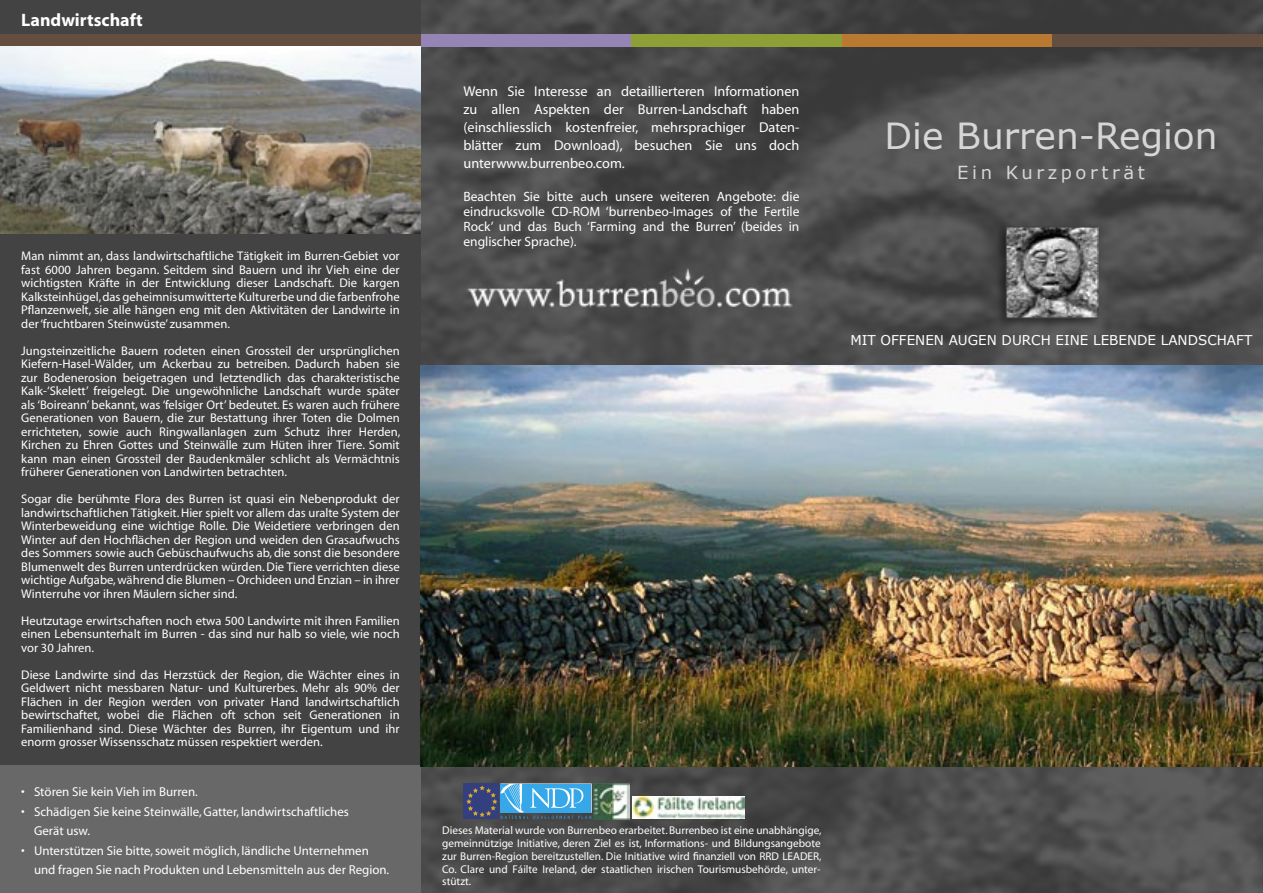
<style>
.page{position:relative;width:1263px;height:893px;background:#434343}
.page>*{position:absolute;margin:0;border:0;box-sizing:border-box;transform-origin:0 0}
.t1{font:36px "Verdana";color:#d6d6d6}
.t2{font:700 18px "Myriad";color:#fff}
.t3{font:18px "Verdana";letter-spacing:.2em;color:#d6d6d6}
.t4{font:14.25px/18px "Myriad";color:#fff;text-align:justify}
.t5{font:13.5px/15px "Myriad";color:#fff;text-align:justify}
.t6{font:13.5px "Verdana";color:#fff}
.t7{font:12.9px "Myriad";color:#fff}
.t8{font:12.6px/13.5px "Myriad";color:#fff;text-align:justify}
.t9{font:11.25px/12.8px "Myriad";color:#fff;text-align:justify}
</style>
<div class="page">
<img style="left:421px;top:0;width:842px;height:893px">
<div style="left:0;top:34px;width:421px;height:13px;background:#644e40"></div>
<div style="left:421px;top:34px;width:210px;height:13px;background:#9485b6"></div>
<img style="left:0;top:47px;width:421px;height:187px">
<div style="left:0;top:765px;width:421px;height:128px;background:#686868"></div>
<div style="left:631px;top:34px;width:211px;height:13px;background:#8f9f37"></div>
<div style="left:842px;top:34px;width:210px;height:13px;background:#b97931"></div>
<div style="left:1052px;top:34px;width:211px;height:13px;background:#644e40"></div>
<div style="left:991px;top:221px;width:113px;height:111px;background:#000;opacity:.5"></div>
<img style="left:1008px;top:229px;width:88px;height:87px">
<div style="left:1006px;top:227px;width:92px;height:91px;border:1px solid #434343"></div>
<img style="left:451px;top:249px;width:353px;height:71px">
<div style="left:463px;top:783px;width:36px;height:36px;background:#333f7f"></div>
<svg style="left:466px;top:783px;width:126px;height:36px"></svg>
<img style="left:594px;top:783px;width:36px;height:36px">
<img style="left:421px;top:366px;width:842px;height:400px">
<img style="left:632px;top:796px;width:113px;height:22px">
<p class="t2" style="left:21px;top:11px;width:123px">Landwirtschaft</p>
<p class="t8" style="left:21px;top:250px;width:380px">Man nimmt an, dass landwirtschaftliche Tätigkeit im Burren-Gebiet vor fast 6000 Jahren begann. Seitdem sind Bauern und ihr Vieh eine der wichtigsten Kräfte in der Entwicklung dieser Landschaft. Die kargen Kalksteinhügel, das geheimnisumwitterte Kulturerbe und die farbenfrohe Pflanzenwelt, sie alle hängen eng mit den Aktivitäten der Landwirte in der ‘fruchtbaren Steinwüste’ zusammen.</p>
<p class="t8" style="left:21px;top:344px;width:381px">Jungsteinzeitliche Bauern rodeten einen Grossteil der ursprünglichen Kiefern-Hasel-Wälder, um Ackerbau zu betreiben. Dadurch haben sie zur Bodenerosion beigetragen und letztendlich das charakteristische Kalk-‘Skelett’ freigelegt. Die ungewöhnliche Landschaft wurde später als ‘Boireann’ bekannt, was ‘felsiger Ort’ bedeutet. Es waren auch frühere Generationen von Bauern, die zur Bestattung ihrer Toten die Dolmen errichteten, sowie auch Ringwallanlagen zum Schutz ihrer Herden, Kirchen zu Ehren Gottes und Steinwälle zum Hüten ihrer Tiere. Somit kann man einen Grossteil der Baudenkmäler schlicht als Vermächtnis früherer Generationen von Landwirten betrachten.</p>
<p class="t8" style="left:21px;top:493px;width:380px">Sogar die berühmte Flora des Burren ist quasi ein Nebenprodukt der landwirtschaftlichen Tätigkeit. Hier spielt vor allem das uralte System der Winterbeweidung eine wichtige Rolle. Die Weidetiere verbringen den Winter auf den Hochflächen der Region und weiden den Grasaufwuchs des Sommers sowie auch Gebüschaufwuchs ab, die sonst die besondere Blumenwelt des Burren unterdrücken würden. Die Tiere verrichten diese wichtige Aufgabe, während die Blumen – Orchideen und Enzian – in ihrer Winterruhe vor ihren Mäulern sicher sind.</p>
<p class="t8" style="left:21px;top:614px;width:380px">Heutzutage erwirtschaften noch etwa 500 Landwirte mit ihren Familien einen Lebensunterhalt im Burren - das sind nur halb so viele, wie noch vor 30 Jahren.</p>
<p class="t8" style="left:21px;top:668px;width:380px">Diese Landwirte sind das Herzstück der Region, die Wächter eines in Geldwert nicht messbaren Natur- und Kulturerbes. Mehr als 90% der Flächen in der Region werden von privater Hand landwirtschaftlich bewirtschaftet, wobei die Flächen oft schon seit Generationen in Familienhand sind. Diese Wächter des Burren, ihr Eigentum und ihr enorm grosser Wissensschatz müssen respektiert werden.</p>
<p class="t7" style="left:21px;top:786px;width:178px">• Stören Sie kein Vieh im Burren.</p>
<p class="t7" style="left:21px;top:805px;width:329px">• Schädigen Sie keine Steinwälle, Gatter, landwirtschaftliches</p>
<p class="t7" style="left:34px;top:825px;width:58px">Gerät usw.</p>
<p class="t7" style="left:21px;top:844px;width:349px">• Unterstützen Sie bitte, soweit möglich, ländliche Unternehmen</p>
<p class="t7" style="left:34px;top:864px;width:357px">und fragen Sie nach Produkten und Lebensmitteln aus der Region.</p>
<p class="t4" style="left:463px;top:83px;width:337px">Wenn Sie Interesse an detaillierteren Informationen zu allen Aspekten der Burren-Landschaft haben (einschliesslich kostenfreier, mehrsprachiger Daten&shy;blätter zum Download), besuchen Sie uns doch unterwww.burrenbeo.com.</p>
<p class="t5" style="left:463px;top:190px;width:337px">Beachten Sie bitte auch unsere weiteren Angebote: die eindrucksvolle CD-ROM ‘burrenbeo-Images of the Fertile Rock’ und das Buch ‘Farming and the Burren’ (beides in englischer Sprache).</p>
<p class="t1" style="left:884px;top:113px;width:335px">Die Burren-Region</p>
<p class="t3" style="left:957px;top:161px;width:189px">Ein Kurzporträt</p>
<p class="t6" style="left:850px;top:331px;width:403px">MIT OFFENEN AUGEN DURCH EINE LEBENDE LANDSCHAFT</p>
<p class="t9" style="left:442px;top:825px;width:381px">Dieses Material wurde von Burrenbeo erarbeitet. Burrenbeo ist eine unabhängige, gemeinnützige Initiative, deren Ziel es ist, Informations- und Bildungsangebote zur Burren-Region bereitzustellen. Die Initiative wird finanziell von RRD LEADER, Co. Clare und Fáilte Ireland, der staatlichen irischen Tourismusbehörde, unter&shy;stützt.</p>
</div>
